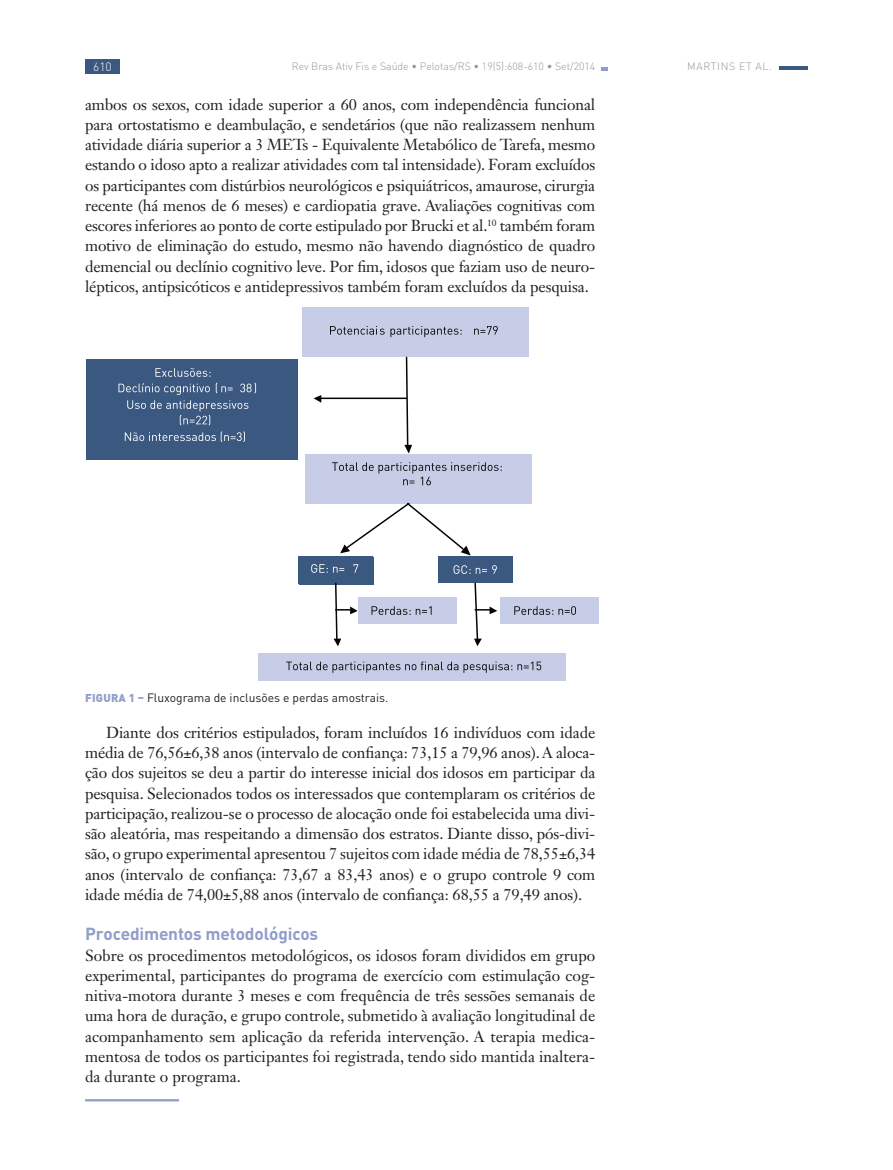
<style>
.page{position:relative;width:893px;height:1170px;background:#fff}
.page>*{position:absolute;margin:0;border:0;box-sizing:border-box;transform-origin:0 0}
.t1{font:700 17.25px "DIN Pro";letter-spacing:-.01em;color:#909dca}
.t2{font:15.75px/20.2px "Janson Text LT Std";letter-spacing:-.01em;color:#231f20;text-align:justify}
.t3{font:12px "DIN Pro";color:#231f20}
.t4{font:300 12px "DIN Pro";color:#fff}
.t5{font:300 10.5px "DIN Pro";color:#939598}
.t6{font:300 10.5px "DIN Pro";letter-spacing:.06em;color:#939598}
.s1{font-weight:900;font-size:11.25px;color:#909dca}
</style>
<div class="page">
<div style="left:85px;top:59px;width:35px;height:15px;background:#3b5880"></div>
<hr style="left:779px;top:66px;width:29px;height:4px;background:#3b5880">
<svg style="left:602px;top:67px;width:6px;height:4px"></svg>
<hr style="left:85px;top:1099px;width:94px;height:2px;background:#909dca">
<div style="left:303px;top:307px;width:226px;height:50px;background:#c7cde7"></div>
<svg style="left:330px;top:326px;width:132px;height:11px"></svg>
<svg style="left:474px;top:326px;width:24px;height:8px"></svg>
<svg style="left:404px;top:356px;width:8px;height:97px"></svg>
<div style="left:305px;top:453px;width:227px;height:50px;background:#c7cde7"></div>
<svg style="left:332px;top:462px;width:170px;height:23px"></svg>
<hr style="left:320px;top:397px;width:87px;height:2px;background:#040503">
<svg style="left:314px;top:395px;width:7px;height:8px"></svg>
<div style="left:86px;top:359px;width:212px;height:101px;background:#3b5880"></div>
<svg style="left:118px;top:368px;width:138px;height:57px"></svg>
<svg style="left:125px;top:431px;width:120px;height:11px"></svg>
<svg style="left:340px;top:502px;width:131px;height:53px"></svg>
<div style="left:299px;top:556px;width:74px;height:28px;background:#3b5880"></div>
<svg style="left:311px;top:564px;width:33px;height:8px"></svg>
<svg style="left:353px;top:564px;width:5px;height:8px"></svg>
<div style="left:438px;top:556px;width:74px;height:26px;background:#3b5880"></div>
<div style="left:439px;top:556px;width:74px;height:27px;background:#3b5880"></div>
<svg style="left:453px;top:565px;width:44px;height:9px"></svg>
<div style="left:258px;top:653px;width:307px;height:27px;background:#c7cde7"></div>
<div style="left:258px;top:654px;width:308px;height:26px;background:#c7cde7"></div>
<svg style="left:286px;top:661px;width:255px;height:11px"></svg>
<svg style="left:333px;top:582px;width:25px;height:64px"></svg>
<div style="left:358px;top:597px;width:98px;height:27px;background:#c7cde7"></div>
<svg style="left:372px;top:606px;width:60px;height:9px"></svg>
<svg style="left:474px;top:582px;width:23px;height:64px"></svg>
<div style="left:501px;top:597px;width:98px;height:27px;background:#c7cde7"></div>
<svg style="left:514px;top:606px;width:62px;height:9px"></svg>
<p class="t4" style="left:93px;top:59px;width:20px">610</p>
<p class="t5" style="left:292px;top:59px;width:305px">Rev Bras Ativ Fis e Saúde • Pelotas/RS • 19(5):608-610 • Set/2014</p>
<p class="t6" style="left:687px;top:59px;width:86px">Martins et al.</p>
<p class="t2" style="left:85px;top:94px;width:512px">ambos os sexos, com idade superior a 60 anos, com independência funcional para ortostatismo e deambulação, e sendetários (que não realizassem nenhum atividade diária superior a 3 METs - Equivalente Metabólico de Tarefa, mesmo estando o idoso apto a realizar atividades com tal intensidade). Foram excluídos os participantes com distúrbios neurológicos e psiquiátricos, amaurose, cirurgia recente (há menos de 6 meses) e cardiopatia grave. Avaliações cognitivas com escores inferiores ao ponto de corte estipulado por Brucki et al.<sup>10</sup> também foram motivo de eliminação do estudo, mesmo não havendo diagnóstico de quadro demencial ou declínio cognitivo leve. Por fim, idosos que faziam uso de neuro&shy;lépticos, antipsicóticos e antidepressivos também foram excluídos da pesquisa.</p>
<p class="t3" style="left:85px;top:690px;width:305px"><span class="s1">FIGURA 1 –</span> Fluxograma de inclusões e perdas amostrais.</p>
<p class="t2" style="left:85px;top:722px;width:512px;text-indent:21px">Diante dos critérios estipulados, foram incluídos 16 indivíduos com idade média de 76,56±6,38 anos (intervalo de confiança: 73,15 a 79,96 anos). A aloca&shy;ção dos sujeitos se deu a partir do interesse inicial dos idosos em participar da pesquisa. Selecionados todos os interessados que contemplaram os critérios de participação, realizou-se o processo de alocação onde foi estabelecida uma divi&shy;são aleatória, mas respeitando a dimensão dos estratos. Diante disso, pós-divi&shy;são, o grupo experimental apresentou 7 sujeitos com idade média de 78,55±6,34 anos (intervalo de confiança: 73,67 a 83,43 anos) e o grupo controle 9 com idade média de 74,00±5,88 anos (intervalo de confiança: 68,55 a 79,49 anos).</p>
<p class="t1" style="left:85px;top:922px;width:235px">Procedimentos metodológicos</p>
<p class="t2" style="left:85px;top:944px;width:512px">Sobre os procedimentos metodológicos, os idosos foram divididos em grupo experimental, participantes do programa de exercício com estimulação cog&shy;nitiva-motora durante 3 meses e com frequência de três sessões semanais de uma hora de duração, e grupo controle, submetido à avaliação longitudinal de acompanhamento sem aplicação da referida intervenção. A terapia medica&shy;mentosa de todos os participantes foi registrada, tendo sido mantida inaltera&shy;da durante o programa.</p>
</div>
